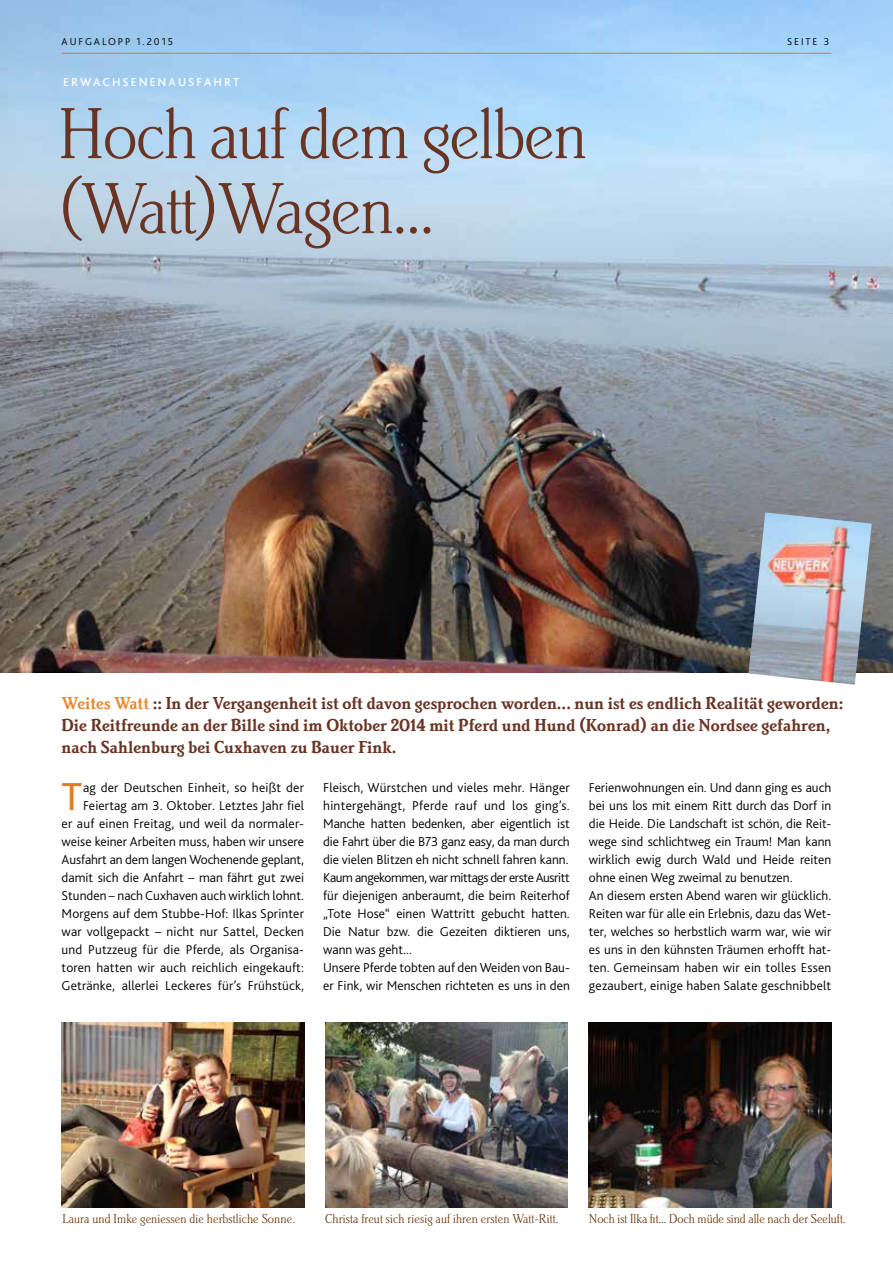
<style>
.page{position:relative;width:893px;height:1263px;background:#fff}
.page>*{position:absolute;margin:0;border:0;box-sizing:border-box;transform-origin:0 0}
.t1{font:75px/75px "Brighton Light Plain";letter-spacing:-.02em;color:#6a3423}
.t2{font:40.8px "Bliss 2";color:#e4791d}
.t3{font:18px/21.6px "Brighton Bold Plain";color:#6a3423}
.t4{font:300 13.5px/18px "Bliss 2";color:#000}
.t5{font:13.5px "Brighton Light Plain";letter-spacing:.01em;color:#6a3300}
.t6{font:500 12px "Bliss 2";letter-spacing:.17em;color:#fff}
.t7{font:300 10.5px "Bliss 2";letter-spacing:.18em;color:#000}
.s1{color:#e68a34}
</style>
<div class="page">
<img style="left:0;top:0;width:893px;height:672px">
<hr style="left:62px;top:53px;width:769px;height:1px;background:#e4791d">
<img style="left:589px;top:1023px;width:242px;height:184px">
<img style="left:748px;top:512px;width:124px;height:173px">
<img style="left:62px;top:1023px;width:242px;height:184px">
<img style="left:325px;top:1023px;width:243px;height:185px">
<p class="t7" style="left:62px;top:35px;width:113px">AUFGALOPP 1.2015</p>
<p class="t7" style="left:787px;top:35px;width:44px">SEITE 3</p>
<p class="t6" style="left:63px;top:75px;width:58px">ERWACHSE</p>
<p class="t6" style="left:139px;top:75px;width:102px">NE NAUS FAH RT</p>
<h1 class="t1" style="left:58px;top:96px;width:530px">Hoch auf dem gelben (Watt)Wagen...</h1>
<p class="t3" style="left:62px;top:692px;width:783px"><span class="s1">Weites Watt</span> :: In der Vergangenheit ist oft davon gesprochen worden... nun ist es endlich Realität geworden:<br>Die Reitfreunde an der Bille sind im Oktober 2014 mit Pferd und Hund (Konrad) an die Nordsee gefahren, nach Sahlenburg bei Cuxhaven zu Bauer Fink.</p>
<p class="t4" style="left:62px;top:778px;width:244px;text-align:right">ag der Deutschen Einheit, so heißt der Feiertag am 3. Oktober. Letztes Jahr fiel<br>er auf einen Freitag, und weil da normaler&shy;weise keiner Arbeiten muss, haben wir unsere Ausfahrt an dem langen Wochenende geplant, damit sich die Anfahrt – man fährt gut zwei Stunden – nach Cuxhaven auch wirklich lohnt.<br>Morgens auf dem Stubbe-Hof: Ilkas Sprinter war vollgepackt – nicht nur Sattel, Decken und Putzzeug für die Pferde, als Organisa&shy;toren hatten wir auch reichlich eingekauft:<br>Getränke, allerlei Leckeres für’s Frühstück,</p>
<p class="t4" style="left:323px;top:778px;width:248px">Fleisch, Würstchen und vieles mehr. Hänger hintergehängt, Pferde rauf und los ging’s.<br>Manche hatten bedenken, aber eigentlich ist die Fahrt über die B73 ganz easy, da man durch die vielen Blitzen eh nicht schnell fahren kann.<br>Kaum angekommen, war mittags der erste Ausritt für diejenigen anberaumt, die beim Reiterhof „Tote Hose“ einen Wattritt gebucht hatten.<br>Die Natur bzw. die Gezeiten diktieren uns, wann was geht...<br>Unsere Pferde tobten auf den Weiden von Bau&shy;er Fink, wir Menschen richteten es uns in den</p>
<p class="t4" style="left:589px;top:778px;width:244px">Ferienwohnungen ein. Und dann ging es auch bei uns los mit einem Ritt durch das Dorf in die Heide. Die Landschaft ist schön, die Reit&shy;wege sind schlichtweg ein Traum! Man kann wirklich ewig durch Wald und Heide reiten ohne einen Weg zweimal zu benutzen.<br>An diesem ersten Abend waren wir glücklich.<br>Reiten war für alle ein Erlebnis, dazu das Wet&shy;ter, welches so herbstlich warm war, wie wir es uns in den kühnsten Träumen erhofft hat&shy;ten. Gemeinsam haben wir ein tolles Essen gezaubert, einige haben Salate geschnibbelt</p>
<h2 class="t2" style="left:62px;top:771px;width:22px">T</h2>
<p class="t5" style="left:62px;top:1211px;width:234px">Laura und Imke geniessen die herbstliche Sonne.</p>
<p class="t5" style="left:325px;top:1211px;width:235px">Christa freut sich riesig auf ihren ersten Watt-Ritt.</p>
<p class="t5" style="left:589px;top:1211px;width:258px">Noch ist Ilka fit... Doch müde sind alle nach der Seeluft.</p>
</div>
